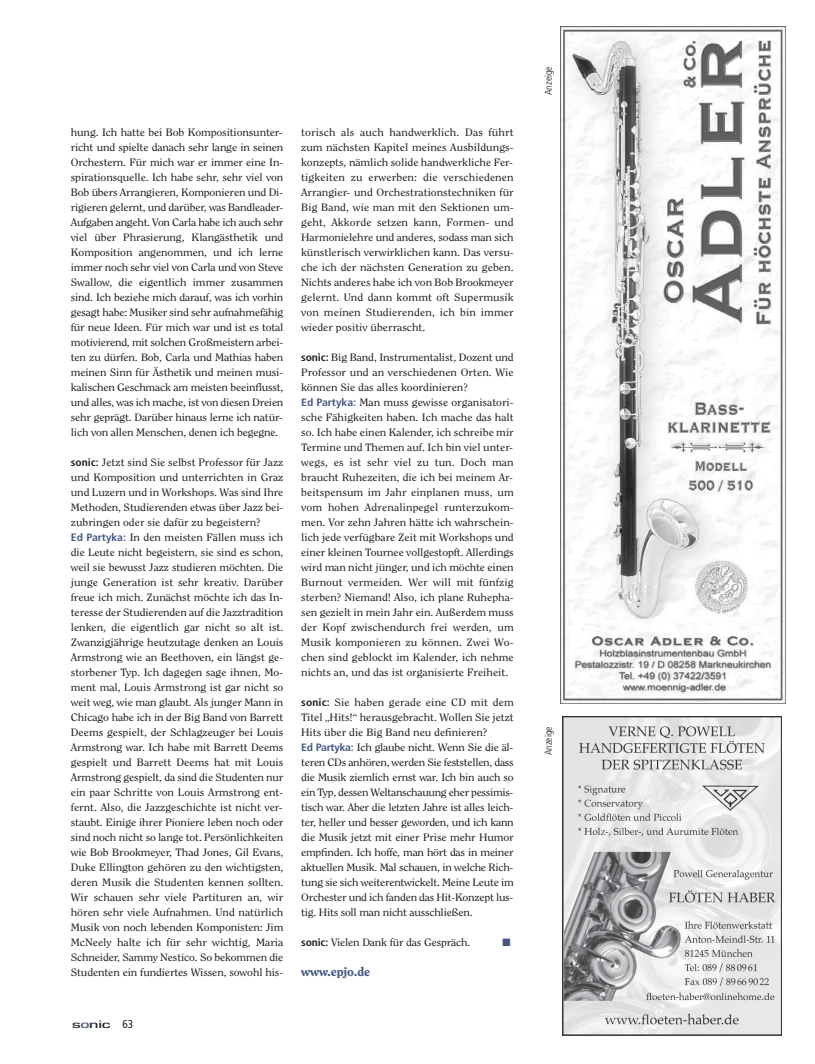
<style>
.page{position:relative;width:815px;height:1064px;background:#fff}
.page>*{position:absolute;margin:0;border:0;box-sizing:border-box;transform-origin:0 0}
.t1{font:800 12.5px "Clearface Std";letter-spacing:-.015em;color:#435781;scale:1.1 1}
.t2{font:500 11.25px "Eurostile T";letter-spacing:-.02em;color:#231f20;scale:1.6 1}
.t3{font:10.62px/15px "Clearface Std";letter-spacing:-.005em;color:#231f20;scale:1.1 1}
.t4{font:10.62px "Zapf Dingbats";color:#435781}
.t5{font:300 condensed 10px "Frutiger LT Std";letter-spacing:-.005em;color:#231f20}
.s1{font-family:"Frutiger LT Std";font-weight:700;font-stretch:condensed}
.s2{font-family:"Frutiger LT Std";font-weight:700;font-stretch:condensed;color:#435781}
.s3{color:#435781}
.s4{font-family:"Frutiger LT Std";font-weight:400;font-stretch:condensed}
</style>
<div class="page">
<img style="left:563px;top:716px;width:219px;height:319px">
<img style="left:561px;top:27px;width:224px;height:676px">
<p class="t3" style="left:71px;top:125px;width:195px;text-align:justify">hung. Ich hatte bei Bob Kompositionsunter&shy;richt und spielte danach sehr lange in seinen Orchestern. Für mich war er immer eine In&shy;spirationsquelle. Ich habe sehr, sehr viel von Bob übers Arrangieren, Komponieren und Di&shy;rigieren gelernt, und darüber, was Bandleader-Aufgaben angeht. Von Carla habe ich auch sehr viel über Phrasierung, Klangästhetik und Komposition angenommen, und ich lerne immer noch sehr viel von Carla und von Steve Swallow, die eigentlich immer zusammen sind. Ich beziehe mich darauf, was ich vorhin gesagt habe: Musiker sind sehr aufnahmefähig für neue Ideen. Für mich war und ist es total motivierend, mit solchen Großmeistern arbei&shy;ten zu dürfen. Bob, Carla und Mathias haben meinen Sinn für Ästhetik und meinen musi&shy;kalischen Geschmack am meisten beeinflusst, und alles, was ich mache, ist von diesen Dreien sehr geprägt. Darüber hinaus lerne ich natür&shy;lich von allen Menschen, denen ich begegne.</p>
<p class="t3" style="left:71px;top:455px;width:195px"><span class="s1">sonic:</span> Jetzt sind Sie selbst Professor für Jazz und Komposition und unterrichten in Graz und Luzern und in Workshops. Was sind Ihre Methoden, Studierenden etwas über Jazz bei&shy;zubringen oder sie dafür zu begeistern?<br><span class="s2">Ed Partyka:</span> In den meisten Fällen muss ich die Leute nicht begeistern, sie sind es schon, weil sie bewusst Jazz studieren möchten. Die junge Generation ist sehr kreativ. Darüber freue ich mich. Zunächst möchte ich das In&shy;teresse der Studierenden auf die Jazztradition lenken, die eigentlich gar nicht so alt ist.<br>Zwanzigjährige heutzutage denken an Louis Armstrong wie an Beethoven, ein längst ge&shy;storbener Typ. Ich dagegen sage ihnen, Mo&shy;ment mal, Louis Armstrong ist gar nicht so weit weg, wie man glaubt. Als junger Mann in Chicago habe ich in der Big Band von Barrett Deems gespielt, der Schlagzeuger bei Louis Armstrong war. Ich habe mit Barrett Deems gespielt und Barrett Deems hat mit Louis Armstrong gespielt, da sind die Studenten nur ein paar Schritte von Louis Armstrong ent&shy;fernt. Also, die Jazzgeschichte ist nicht ver&shy;staubt. Einige ihrer Pioniere leben noch oder sind noch nicht so lange tot. Persönlichkeiten wie Bob Brookmeyer, Thad Jones, Gil Evans, Duke Ellington gehören zu den wichtigsten, deren Musik die Studenten kennen sollten.<br>Wir schauen sehr viele Partituren an, wir hören sehr viele Aufnahmen. Und natürlich Musik von noch lebenden Komponisten: Jim McNeely halte ich für sehr wichtig, Maria Schneider, Sammy Nestico. So bekommen die Studenten ein fundiertes Wissen, sowohl his-</p>
<p class="t2" style="left:72px;top:1018px;width:40px">s<span class="s3">o</span>nic <span class="s4">63</span></p>
<p class="t3" style="left:301px;top:125px;width:195px;text-align:justify">torisch als auch handwerklich. Das führt zum nächsten Kapitel meines Ausbildungs&shy;konzepts, nämlich solide handwerkliche Fer&shy;tigkeiten zu erwerben: die verschiedenen Arrangier- und Orchestrationstechniken für Big Band, wie man mit den Sektionen um&shy;geht, Akkorde setzen kann, Formen- und Harmonielehre und anderes, sodass man sich künstlerisch verwirklichen kann. Das versu&shy;che ich der nächsten Generation zu geben.<br>Nichts anderes habe ich von Bob Brookmeyer gelernt. Und dann kommt oft Supermusik von meinen Studierenden, ich bin immer wieder positiv überrascht.</p>
<p class="t3" style="left:301px;top:350px;width:195px"><span class="s1">sonic:</span> Big Band, Instrumentalist, Dozent und Professor und an verschiedenen Orten. Wie können Sie das alles koordinieren?<br><span class="s2">Ed Partyka:</span> Man muss gewisse organisatori&shy;sche Fähigkeiten haben. Ich mache das halt so. Ich habe einen Kalender, ich schreibe mir Termine und Themen auf. Ich bin viel unter&shy;wegs, es ist sehr viel zu tun. Doch man braucht Ruhezeiten, die ich bei meinem Ar&shy;beitspensum im Jahr einplanen muss, um vom hohen Adrenalinpegel runterzukom&shy;men. Vor zehn Jahren hätte ich wahrschein&shy;lich jede verfügbare Zeit mit Workshops und einer kleinen Tournee vollgestopft. Allerdings wird man nicht jünger, und ich möchte einen Burnout vermeiden. Wer will mit fünfzig sterben? Niemand! Also, ich plane Ruhepha&shy;sen gezielt in mein Jahr ein. Außerdem muss der Kopf zwischendurch frei werden, um Musik komponieren zu können. Zwei Wo&shy;chen sind geblockt im Kalender, ich nehme nichts an, und das ist organisierte Freiheit.</p>
<p class="t3" style="left:301px;top:695px;width:195px"><span class="s1">sonic:</span> Sie haben gerade eine CD mit dem Titel „Hits!“ herausgebracht. Wollen Sie jetzt Hits über die Big Band neu definieren?<br><span class="s2">Ed Partyka:</span> Ich glaube nicht. Wenn Sie die äl&shy;teren CDs anhören, werden Sie feststellen, dass die Musik ziemlich ernst war. Ich bin auch so ein Typ, dessen Weltanschauung eher pessimis&shy;tisch war. Aber die letzten Jahre ist alles leich&shy;ter, heller und besser geworden, und ich kann die Musik jetzt mit einer Prise mehr Humor empfinden. Ich hoffe, man hört das in meiner aktuellen Musik. Mal schauen, in welche Rich&shy;tung sie sich weiterentwickelt. Meine Leute im Orchester und ich fanden das Hit-Konzept lus&shy;tig. Hits soll man nicht ausschließen.</p>
<p class="t3" style="left:301px;top:935px;width:155px"><span class="s1">sonic:</span> Vielen Dank für das Gespräch.</p>
<p class="t4" style="left:502px;top:937px;width:10px">■</p>
<p class="t1" style="left:301px;top:964px;width:64px">www.epjo.de</p>
<p class="t5" style="left:543px;top:95px;width:30px;rotate:-90deg">Anzeige</p>
<p class="t5" style="left:543px;top:755px;width:30px;rotate:-90deg">Anzeige</p>
</div>
